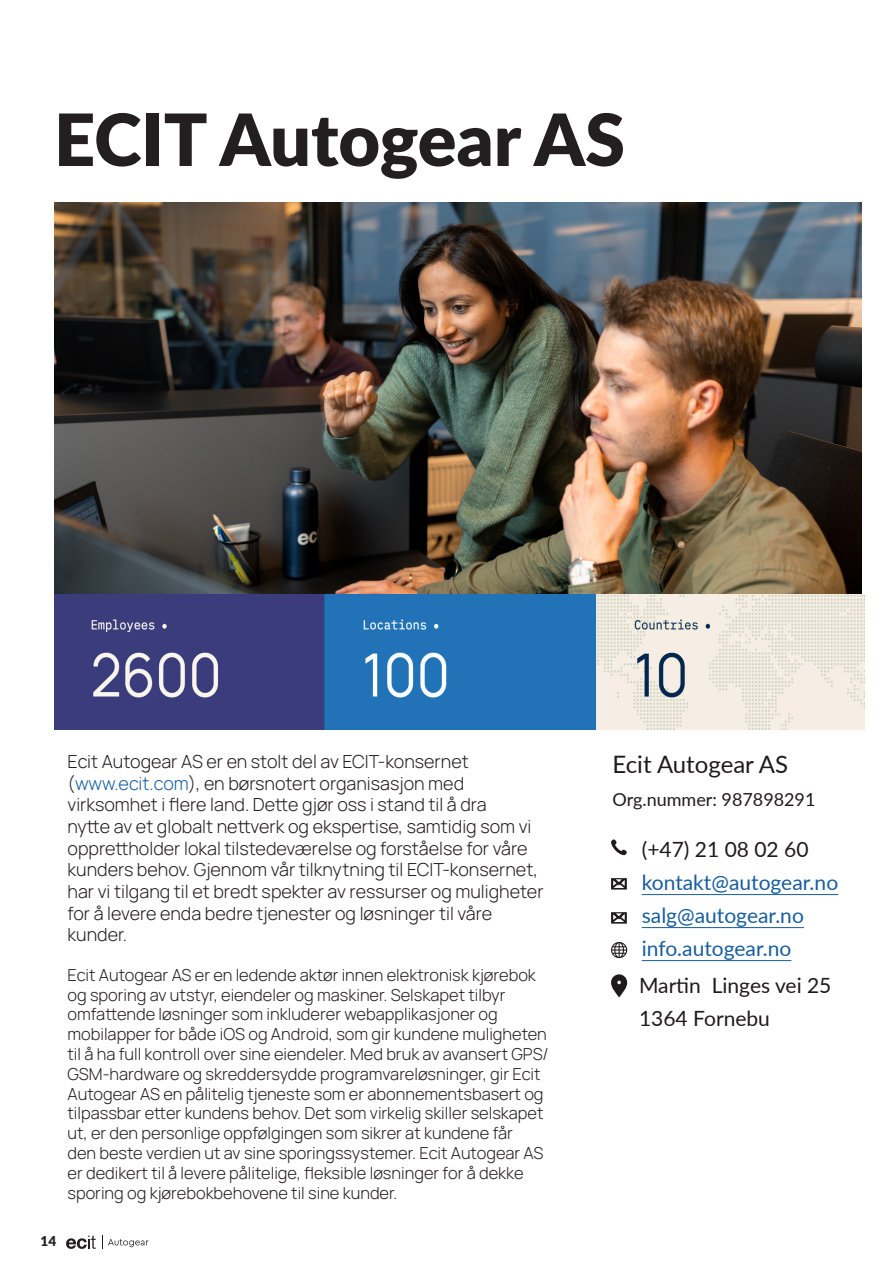
<style>
.page{position:relative;width:893px;height:1263px;background:#fff}
.page>*{position:absolute;margin:0;border:0;box-sizing:border-box;transform-origin:0 0}
._48_Black_Left{font:900 72px "Lato";color:#231f20}
._16_Reg_Left{font:24px "Lato";color:#1f1a1c}
._16_Reg_Left-2{font:21px "Lato";color:#175d9e}
._16_Reg_Left-3{font:21px "Lato";color:#1f1a1c}
._12_Light_Left{font:300 18px/21.6px "Manrope";color:#231f20}
._16_Reg_Left-4{font:18px "Lato";color:#1f1a1c}
._12_Light_Left-2{font:300 16.5px/19.8px "Manrope";color:#231f20}
.t1{font:900 13.5px "Lato";color:#231f20}
.s1{color:#175d9e}
</style>
<div class="page">
<img style="left:54px;top:202px;width:808px;height:392px">
<svg style="left:66px;top:1236px;width:30px;height:13px"></svg>
<svg style="left:102px;top:1235px;width:46px;height:14px"></svg>
<svg style="left:611px;top:974px;width:16px;height:23px"></svg>
<svg style="left:611px;top:942px;width:16px;height:16px"></svg>
<svg style="left:611px;top:912px;width:16px;height:12px"></svg>
<svg style="left:611px;top:839px;width:16px;height:17px"></svg>
<hr style="left:642px;top:894px;width:196px;height:1px;background:#175d9e">
<hr style="left:642px;top:927px;width:162px;height:1px;background:#175d9e">
<hr style="left:642px;top:960px;width:149px;height:1px;background:#175d9e">
<svg style="left:611px;top:878px;width:16px;height:11px"></svg>
<img style="left:54px;top:594px;width:810px;height:135px">
<p class="_48_Black_Left" style="left:54px;top:86px;width:572px">ECIT Autogear AS</p>
<p class="_12_Light_Left" style="left:68px;top:750px;width:403px">Ecit Autogear AS er en stolt del av ECIT-konsernet</p>
<p class="_12_Light_Left" style="left:68px;top:772px;width:478px">(<span class="s1">www.ecit.com</span>), en børsnotert organisasjon med virksomhet i flere land. Dette gjør oss i stand til å dra<br>nytte av et globalt nettverk og ekspertise, samtidig som vi opprettholder lokal tilstedeværelse og forståelse for våre kunders behov. Gjennom vår tilknytning til ECIT-konsernet, har vi tilgang til et bredt spekter av ressurser og muligheter for å levere enda bedre tjenester og løsninger til våre kunder.</p>
<p class="_12_Light_Left-2" style="left:68px;top:964px;width:483px">Ecit Autogear AS er en ledende aktør innen elektronisk kjørebok og sporing av utstyr, eiendeler og maskiner. Selskapet tilbyr omfattende løsninger som inkluderer webapplikasjoner og mobilapper for både iOS og Android, som gir kundene muligheten til å ha full kontroll over sine eiendeler. Med bruk av avansert GPS/ GSM-hardware og skreddersydde programvareløsninger, gir Ecit Autogear AS en pålitelig tjeneste som er abonnementsbasert og tilpassbar etter kundens behov. Det som virkelig skiller selskapet ut, er den personlige oppfølgingen som sikrer at kundene får<br>den beste verdien ut av sine sporingssystemer. Ecit Autogear AS er dedikert til å levere pålitelige, fleksible løsninger for å dekke sporing og kjørebokbehovene til sine kunder.</p>
<p class="_16_Reg_Left-3" style="left:639px;top:970px;width:194px">Martin Linges vei 25</p>
<p class="_16_Reg_Left" style="left:612px;top:747px;width:177px">Ecit Autogear AS</p>
<p class="_16_Reg_Left-4" style="left:612px;top:787px;width:204px">Org.nummer: 987898291</p>
<p class="_16_Reg_Left-3" style="left:642px;top:834px;width:168px">(+47) 21 08 02 60</p>
<p class="_16_Reg_Left-2" style="left:642px;top:867px;width:198px">kontakt@autogear.no</p>
<p class="_16_Reg_Left-2" style="left:642px;top:900px;width:164px">salg@autogear.no</p>
<p class="_16_Reg_Left-2" style="left:642px;top:933px;width:151px">info.autogear.no</p>
<p class="_16_Reg_Left-3" style="left:639px;top:1003px;width:132px">1364 Fornebu</p>
<p class="t1" style="left:40px;top:1231px;width:17px">14</p>
</div>
